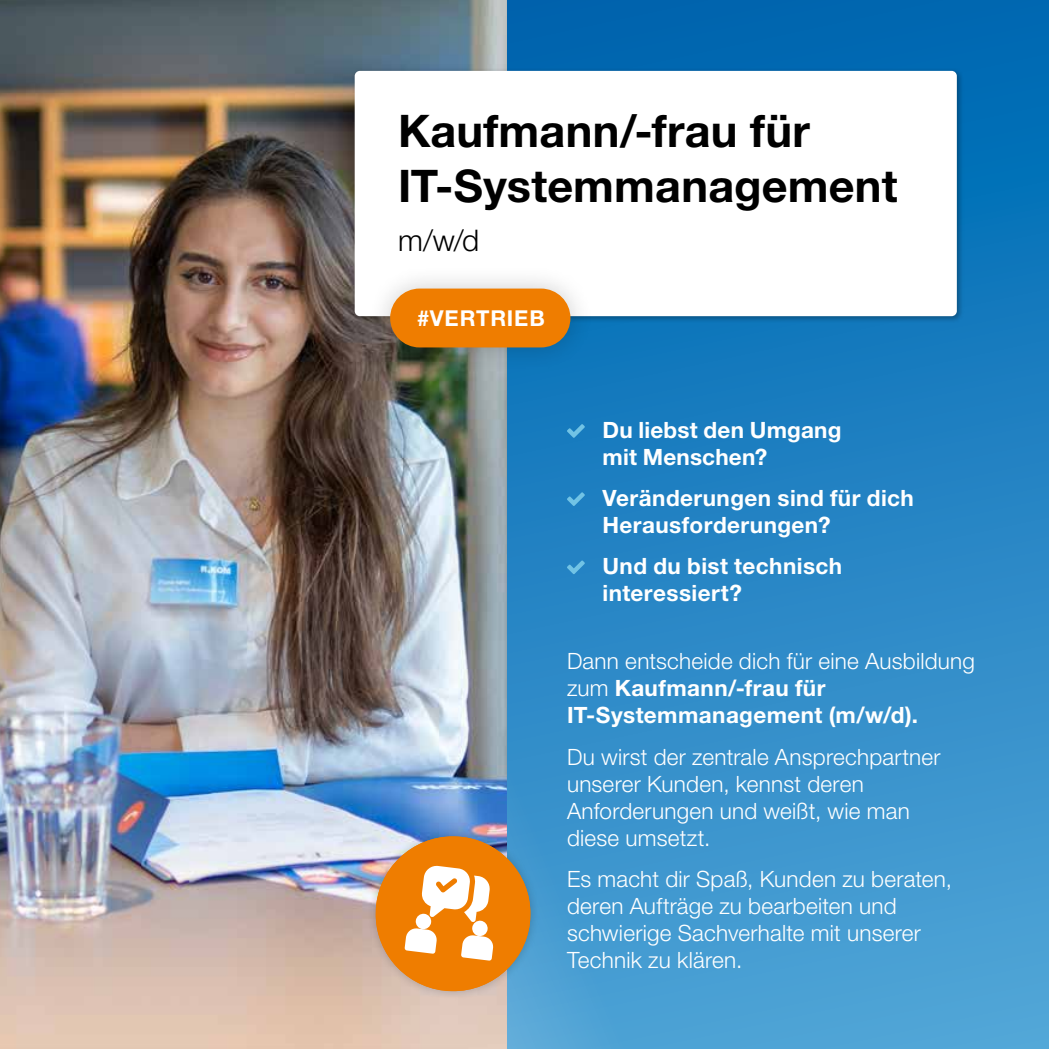
<style>
.page{position:relative;width:1049px;height:1049px;background:#fff}
.page>*{position:absolute;margin:0;border:0;box-sizing:border-box;transform-origin:0 0}
.t1{font:700 45px/55px "Helvetica Neue LT Std";letter-spacing:.005em;color:#000}
.t2{font:300 29.75px "Helvetica Neue LT Std";color:#000}
.t3{font:300 22.5px/27px "Helvetica Neue LT Std";letter-spacing:.01em;color:#fff}
.t4{font:700 22.5px/27px "Helvetica Neue LT Std";letter-spacing:.02em;color:#fff}
.t5{font:700 22px "Helvetica Neue LT Std";letter-spacing:.035em;color:#fff}
.s1{font-weight:300}
</style>
<div class="page">
<div style="left:0;top:0;width:1049px;height:1049px;background:linear-gradient(to bottom,#0066b1,#50a3d6)"></div>
<img style="left:0;top:0;width:507px;height:1049px">
<svg style="left:567px;top:424px;width:18px;height:14px"></svg>
<svg style="left:567px;top:492px;width:18px;height:14px"></svg>
<svg style="left:567px;top:560px;width:18px;height:14px"></svg>
<div style="left:352px;top:68px;width:612px;height:255px;background:#000;opacity:.3"></div>
<div style="left:355px;top:71px;width:602px;height:245px;background:#fff;border-radius:5px"></div>
<div style="left:366px;top:264px;width:228px;height:108px;background:#000;opacity:.2"></div>
<div style="left:390px;top:289px;width:180px;height:58px;background:#ef7d00;border-radius:29px"></div>
<div style="left:366px;top:827px;width:174px;height:174px;background:#000;opacity:.2"></div>
<svg style="left:376px;top:836px;width:155px;height:156px"></svg>
<h1 class="t1" style="left:398px;top:103px;width:501px">Kaufmann/-frau für<br>IT-Systemmanagement</h1>
<h2 class="t2" style="left:398px;top:222px;width:83px">m/w/d</h2>
<p class="t5" style="left:417px;top:304px;width:129px">#VERTRIEB</p>
<p class="t4" style="left:602px;top:416px;width:241px">Du liebst den Umgang mit Menschen?</p>
<p class="t4" style="left:602px;top:484px;width:313px">Veränderungen sind für dich<br>Herausforderungen?</p>
<p class="t4" style="left:602px;top:552px;width:241px">Und du bist technisch interessiert?</p>
<p class="t4" style="left:567px;top:647px;width:409px"><span class="s1">Dann entscheide dich für eine Ausbildung zum</span> Kaufmann/-frau für<br>IT-Systemmanagement (m/w/d).</p>
<p class="t3" style="left:567px;top:742px;width:375px">Du wirst der zentrale Ansprechpartner unserer Kunden, kennst deren<br>Anforderungen und weißt, wie man diese umsetzt.</p>
<p class="t3" style="left:567px;top:865px;width:386px">Es macht dir Spaß, Kunden zu beraten, deren Aufträge zu bearbeiten und schwierige Sachverhalte mit unserer<br>Technik zu klären.</p>
</div>
